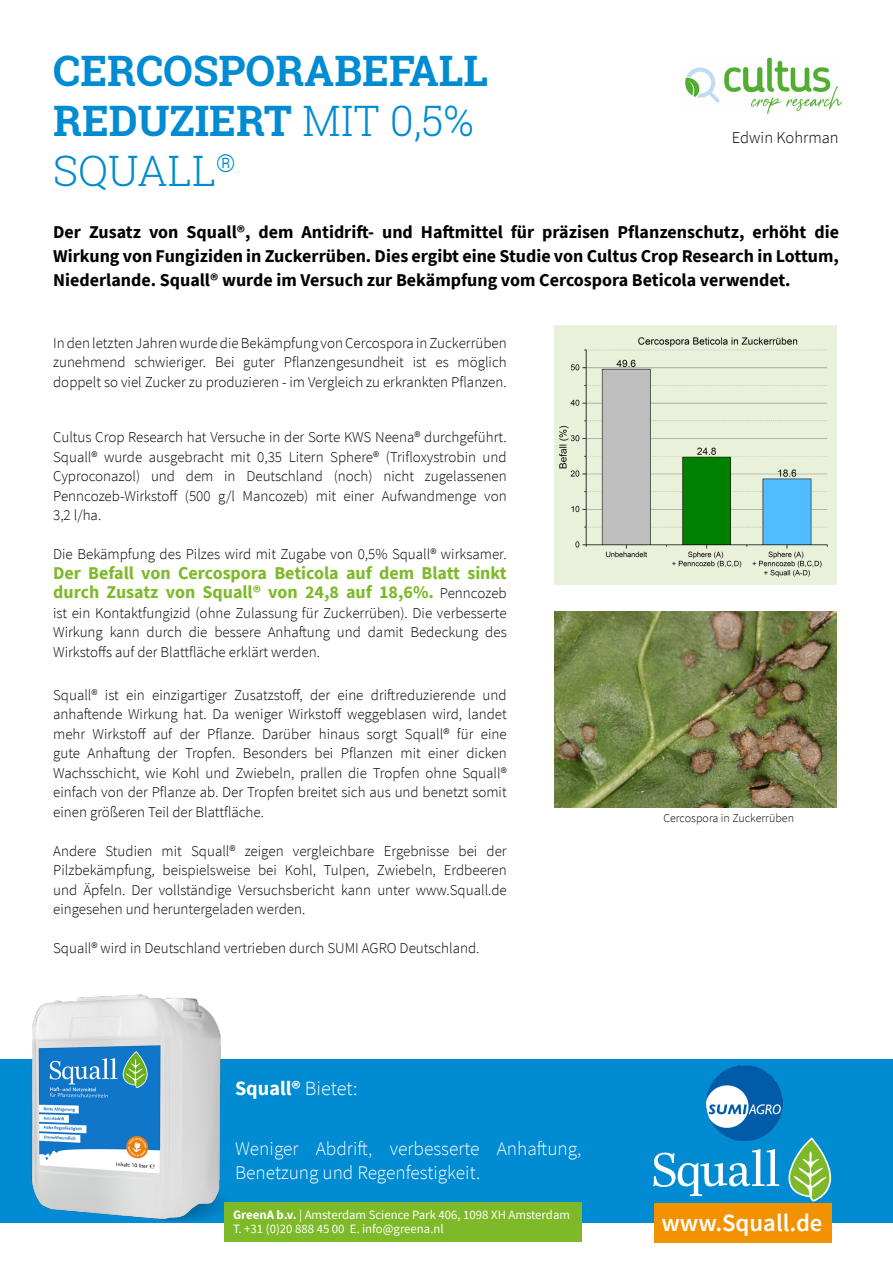
<style>
.page{position:relative;width:893px;height:1263px;background:#fff}
.page>*{position:absolute;margin:0;border:0;box-sizing:border-box;transform-origin:0 0}
.t1{font:700 42px/49.9px "Roboto Slab";color:#008bd2}
.t2{font:600 24.75px "Source Sans Pro";color:#fff}
.t3{font:700 20.25px "Source Sans Pro";color:#fff}
.t4{font:300 19.35px/23.2px "Source Sans Pro";color:#fff}
.t5{font:700 18px/24px "Source Sans Pro";color:#000;text-align:justify}
.t6{font:700 18px/19.5px "Source Sans Pro";color:#7db928}
.t7{font:300 16.5px "Source Sans Pro";color:#000}
.t8{font:300 15px/19.5px "Source Sans Pro";color:#000;text-align:justify}
.t9{font:12.75px/14.2px "Source Sans Pro";color:#fff}
.t10{font:300 12px "Source Sans Pro";color:#000}
.s1{font-weight:300}
.s2{font-weight:300;font-size:15px;color:#000}
.s3{font-weight:700}
</style>
<div class="page">
<div style="left:0;top:1059px;width:893px;height:164px;background:#008bd2"></div>
<img style="left:31px;top:994px;width:193px;height:227px">
<div style="left:654px;top:1203px;width:177px;height:39px;background:#f39200"></div>
<img style="left:554px;top:611px;width:282px;height:196px">
<div style="left:554px;top:326px;width:283px;height:259px;background:#e9f1da"></div>
<img style="left:559px;top:337px;width:269px;height:240px">
<img style="left:685px;top:57px;width:156px;height:57px">
<div style="left:224px;top:1202px;width:357px;height:39px;background:#7db928"></div>
<svg style="left:788px;top:1137px;width:43px;height:65px"></svg>
<svg style="left:653px;top:1149px;width:126px;height:47px"></svg>
<img style="left:707px;top:1065px;width:76px;height:76px">
<p class="t1" style="left:53px;top:45px;width:436px">CERCOSPORABEFALL<br>REDUZIERT <span class="s1">MIT 0,5%<br>SQUALL</span><sup>®</sup></p>
<p class="t7" style="left:732px;top:127px;width:108px">Edwin Kohrman</p>
<p class="t5" style="left:53px;top:220px;width:787px">Der Zusatz von Squall®, dem Antidrift- und Haftmittel für präzisen Pflanzenschutz, erhöht die Wirkung von Fungiziden in Zuckerrüben. Dies ergibt eine Studie von Cultus Crop Research in Lottum, Niederlande. Squall® wurde im Versuch zur Bekämpfung vom Cercospora Beticola verwendet.</p>
<p class="t8" style="left:53px;top:333px;width:455px">In den letzten Jahren wurde die Bekämpfung von Cercospora in Zuckerrüben zunehmend schwieriger. Bei guter Pflanzengesundheit ist es möglich doppelt so viel Zucker zu produzieren - im Vergleich zu erkrankten Pflanzen.</p>
<p class="t8" style="left:53px;top:427px;width:455px">Cultus Crop Research hat Versuche in der Sorte KWS Neena® durchgeführt.<br>Squall® wurde ausgebracht mit 0,35 Litern Sphere® (Trifloxystrobin und Cyproconazol) und dem in Deutschland (noch) nicht zugelassenen Penncozeb-Wirkstoff (500 g/l Mancozeb) mit einer Aufwandmenge von 3,2 l/ha.</p>
<p class="t8" style="left:53px;top:544px;width:455px">Die Bekämpfung des Pilzes wird mit Zugabe von 0,5% Squall® wirksamer.</p>
<p class="t6" style="left:53px;top:563px;width:455px">Der Befall von Cercospora Beticola auf dem Blatt sinkt durch Zusatz von Squall® von 24,8 auf 18,6%. <span class="s2">Penncozeb</span></p>
<p class="t8" style="left:53px;top:603px;width:455px">ist ein Kontaktfungizid (ohne Zulassung für Zuckerrüben). Die verbesserte Wirkung kann durch die bessere Anhaftung und damit Bedeckung des Wirkstoffs auf der Blattfläche erklärt werden.</p>
<p class="t8" style="left:53px;top:685px;width:455px">Squall® ist ein einzigartiger Zusatzstoff, der eine driftreduzierende und anhaftende Wirkung hat. Da weniger Wirkstoff weggeblasen wird, landet mehr Wirkstoff auf der Pflanze. Darüber hinaus sorgt Squall® für eine gute Anhaftung der Tropfen. Besonders bei Pflanzen mit einer dicken Wachsschicht, wie Kohl und Zwiebeln, prallen die Tropfen ohne Squall® einfach von der Pflanze ab. Der Tropfen breitet sich aus und benetzt somit einen größeren Teil der Blattfläche.</p>
<p class="t8" style="left:53px;top:841px;width:455px">Andere Studien mit Squall® zeigen vergleichbare Ergebnisse bei der Pilzbekämpfung, beispielsweise bei Kohl, Tulpen, Zwiebeln, Erdbeeren und Äpfeln. Der vollständige Versuchsbericht kann unter www.Squall.de eingesehen und heruntergeladen werden.</p>
<p class="t8" style="left:53px;top:938px;width:428px">Squall® wird in Deutschland vertrieben durch SUMI AGRO Deutschland.</p>
<p class="t3" style="left:235px;top:1074px;width:124px">Squall® <span class="s1">Bietet:</span></p>
<p class="t4" style="left:235px;top:1137px;width:348px">Weniger Abdrift, verbesserte Anhaftung,<br>Benetzung und Regenfestigkeit.</p>
<p class="t9" style="left:233px;top:1207px;width:338px"><span class="s3">GreenA b.v.</span> | Amsterdam Science Park 406, 1098 XH Amsterdam<br>T. +31 (0)20 888 45 00 E. info@greena.nl</p>
<p class="t10" style="left:663px;top:810px;width:132px">Cercospora in Zuckerrüben</p>
<p class="t2" style="left:661px;top:1206px;width:163px">www.Squall.de</p>
</div>
